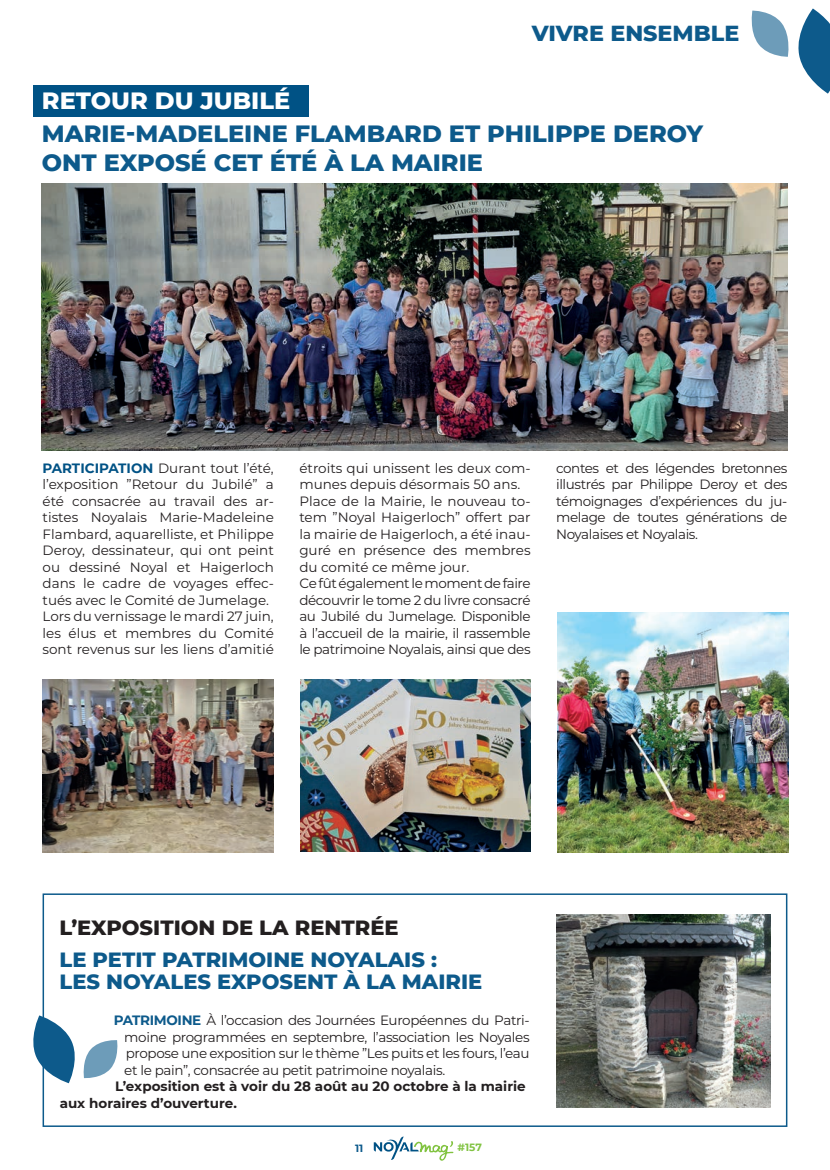
<style>
.page{position:relative;width:830px;height:1170px;background:#fff}
.page>*{position:absolute;margin:0;border:0;box-sizing:border-box;transform-origin:0 0}
.t1{font:800 24px/28.5px "Montserrat";color:#0d5a8b}
.t2{font:800 24px "Montserrat";color:#fff}
.t3{font:800 22.2px "Montserrat";color:#0d5a8b}
.t4{font:800 21px/22.5px "Montserrat";color:#0d5a8b}
.t5{font:800 21px "Montserrat";color:#231f20}
.t6{font:13.5px/16.5px "Montserrat";color:#231f20}
.t7{font:700 13.5px/16.5px "Montserrat";color:#231f20}
.t8{font:700 10.5px "Montserrat";color:#81c342}
.t9{font:700 10.5px "Montserrat";color:#0d5a8b}
.s1{font-weight:700;color:#005285}
.s2{font-weight:700;color:#0d5a8b}
</style>
<div class="page">
<svg style="left:373px;top:1136px;width:80px;height:24px"></svg>
<svg style="left:751px;top:9px;width:78px;height:85px"></svg>
<div style="left:33px;top:85px;width:275px;height:32px;background:#005285"></div>
<img style="left:42px;top:183px;width:745px;height:268px">
<div style="left:43px;top:893px;width:744px;height:233px;border:2px solid #0d5a8b"></div>
<svg style="left:33px;top:1015px;width:85px;height:68px"></svg>
<img style="left:43px;top:679px;width:230px;height:172px">
<img style="left:301px;top:679px;width:229px;height:172px">
<img style="left:557px;top:612px;width:231px;height:239px">
<img style="left:556px;top:914px;width:213px;height:193px">
<h2 class="t3" style="left:531px;top:17px;width:209px">VIVRE ENSEMBLE</h2>
<h1 class="t2" style="left:42px;top:83px;width:250px">RETOUR DU JUBILÉ</h1>
<h1 class="t1" style="left:42px;top:118px;width:662px">MARIE-MADELEINE FLAMBARD ET PHILIPPE DEROY<br>ONT EXPOSÉ CET ÉTÉ À LA MAIRIE</h1>
<p class="t6" style="left:43px;top:459px;width:233px"><span class="s1">PARTICIPATION</span> Durant tout l’été, l’exposition ”Retour du Jubilé” a été consacrée au travail des ar&shy;tistes Noyalais Marie-Madeleine Flambard, aquarelliste, et Philippe Deroy, dessinateur, qui ont peint ou dessiné Noyal et Haigerloch dans le cadre de voyages effec&shy;tués avec le Comité de Jumelage.<br>Lors du vernissage le mardi 27 juin, les élus et membres du Comité sont revenus sur les liens d’amitié</p>
<p class="t6" style="left:299px;top:459px;width:233px">étroits qui unissent les deux com&shy;munes depuis désormais 50 ans.<br>Place de la Mairie, le nouveau to&shy;tem ”Noyal Haigerloch” offert par la mairie de Haigerloch, a été inau&shy;guré en présence des membres du comité ce même jour.<br>Ce fût également le moment de faire découvrir le tome 2 du livre consacré au Jubilé du Jumelage. Disponible à l’accueil de la mairie, il rassemble le patrimoine Noyalais, ainsi que des</p>
<p class="t6" style="left:556px;top:459px;width:233px;text-align:justify">contes et des légendes bretonnes illustrés par Philippe Deroy et des témoignages d’expériences du ju&shy;melage de toutes générations de Noyalaises et Noyalais.</p>
<h3 class="t5" style="left:60px;top:912px;width:340px">L’EXPOSITION DE LA RENTRÉE</h3>
<h3 class="t4" style="left:60px;top:946px;width:424px">LE PETIT PATRIMOINE NOYALAIS :<br>LES NOYALES EXPOSENT À LA MAIRIE</h3>
<p class="t6" style="left:124px;top:1011px;width:406px;text-align:justify;text-indent:-11px"><span class="s2">PATRIMOINE</span> À l’occasion des Journées Européennes du Patri&shy;moine programmées en septembre, l’association les Noyales propose une exposition sur le thème ”Les puits et les fours, l’eau et le pain”, consacrée au petit patrimoine noyalais.</p>
<p class="t7" style="left:60px;top:1077px;width:467px;text-indent:55px">L’exposition est à voir du 28 août au 20 octobre à la mairie aux horaires d’ouverture.</p>
<p class="t9" style="left:355px;top:1140px;width:10px">11</p>
<p class="t8" style="left:457px;top:1139px;width:26px">#157</p>
</div>
